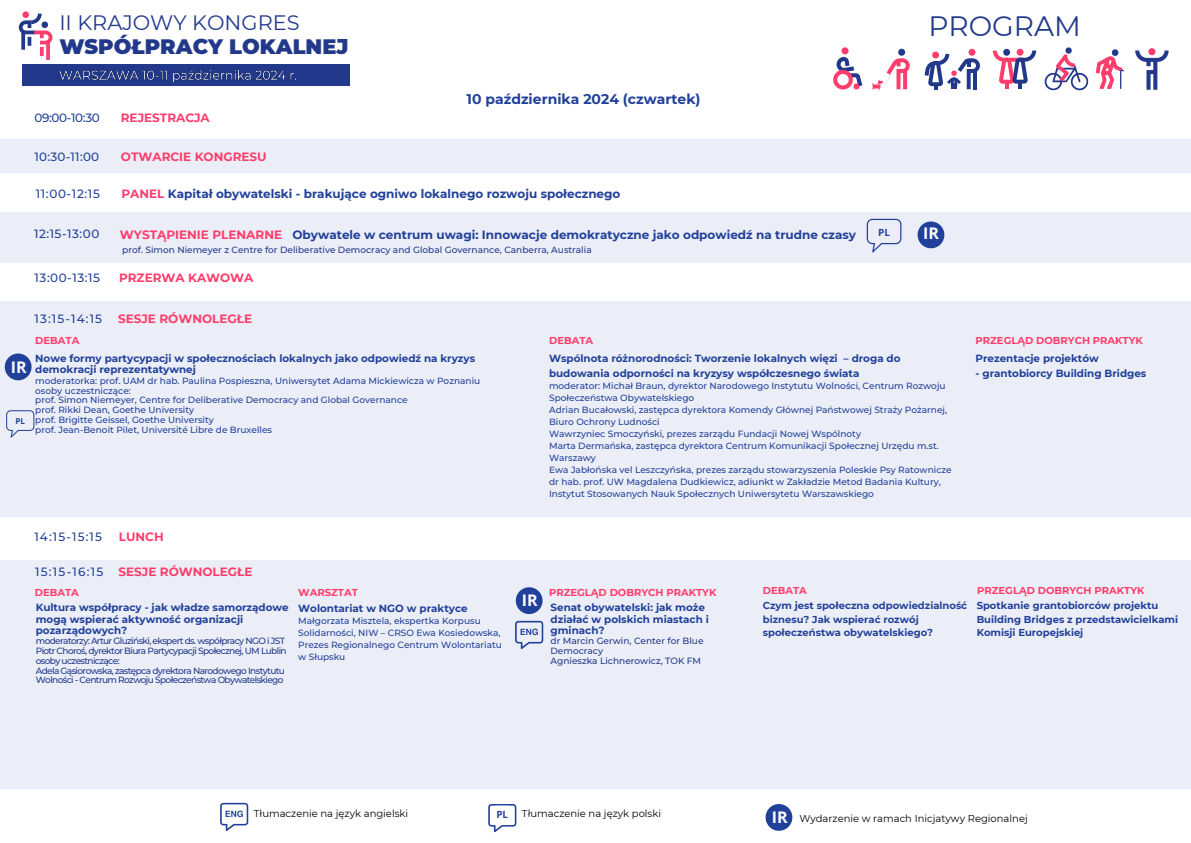
<style>
.page{position:relative;width:1191px;height:843px;background:#fff}
.page>*{position:absolute;margin:0;border:0;box-sizing:border-box;transform-origin:0 0}
.t1{font:28px "Montserrat";color:#22398b}
.t2{font:900 20.9px "Montserrat";color:#22398b}
.t3{font:20.9px "Montserrat";color:#22398b}
.t4{font:700 16px "Open Sans";color:#fff}
.t5{font:700 14px "Montserrat";color:#21409a}
.t6{font:700 12px "Montserrat";color:#21409a}
.t7{font:700 12px "Montserrat";color:#ff3d6d}
.t8{font:500 12px "Montserrat";letter-spacing:.05em;color:#21409a}
.t9{font:700 10.3px/11.2px "Montserrat";color:#21409a}
.t10{font:700 10px/13.5px "Montserrat";color:#23419b}
.t11{font:700 10px "Montserrat";color:#ff3d6d}
.t12{font:10px "Montserrat";color:#000}
.t13{font:700 9.8px "Open Sans";color:#21409a}
.t14{font:500 9px/12px "Montserrat";color:#21409a}
.t15{font:500 9px/9.8px "Montserrat";letter-spacing:-.07em;color:#22398b}
.t16{font:500 9px/9.8px "Montserrat";color:#22398b}
.t17{font:700 8px "Open Sans";color:#21409a}
.s1{color:#ff3d6d}
</style>
<div class="page">
<svg style="left:992px;top:49px;width:44px;height:40px"></svg>
<svg style="left:924px;top:49px;width:55px;height:40px"></svg>
<svg style="left:1044px;top:47px;width:45px;height:44px"></svg>
<svg style="left:872px;top:49px;width:37px;height:41px"></svg>
<svg style="left:1095px;top:49px;width:28px;height:40px"></svg>
<svg style="left:833px;top:47px;width:29px;height:42px"></svg>
<svg style="left:1135px;top:48px;width:33px;height:42px"></svg>
<div style="left:0;top:139px;width:1190px;height:34px;background:#ebeef6"></div>
<div style="left:0;top:301px;width:1190px;height:215px;background:#ebeef6"></div>
<div style="left:0;top:560px;width:1190px;height:228px;background:#ebeef6"></div>
<div style="left:0;top:212px;width:1190px;height:51px;background:#ebeef6"></div>
<svg style="left:866px;top:219px;width:35px;height:33px"></svg>
<svg style="left:917px;top:221px;width:27px;height:27px"></svg>
<svg style="left:515px;top:587px;width:27px;height:27px"></svg>
<svg style="left:515px;top:620px;width:28px;height:28px"></svg>
<svg style="left:5px;top:353px;width:27px;height:27px"></svg>
<svg style="left:6px;top:410px;width:28px;height:27px"></svg>
<svg style="left:220px;top:802px;width:28px;height:28px"></svg>
<svg style="left:488px;top:804px;width:28px;height:27px"></svg>
<svg style="left:765px;top:804px;width:27px;height:26px"></svg>
<div style="left:22px;top:64px;width:328px;height:22px;background:#22398b"></div>
<img style="left:59px;top:70px;width:238px;height:13px">
<svg style="left:46px;top:56px;width:4px;height:4px"></svg>
<svg style="left:18px;top:11px;width:35px;height:45px"></svg>
<p class="t3" style="left:59px;top:9px;width:242px">II KRAJOWY KONGRES</p>
<p class="t2" style="left:59px;top:34px;width:290px">WSPÓŁPRACY LOKALNEJ</p>
<p class="t8" style="left:34px;top:110px;width:67px">09:00-10:30</p>
<h6 class="t7" style="left:121px;top:110px;width:90px">REJESTRACJA</h6>
<h3 class="t8" style="left:34px;top:149px;width:66px">10:30-11:00</h3>
<p class="t7" style="left:121px;top:149px;width:147px">OTWARCIE KONGRESU</p>
<h2 class="t5" style="left:466px;top:90px;width:235px">10 października 2024 (czwartek)</h2>
<h6 class="t8" style="left:36px;top:187px;width:66px">11:00-12:15</h6>
<p class="t6" style="left:121px;top:187px;width:500px"><span class="s1">PANEL</span> Kapitał obywatelski - brakujące ogniwo lokalnego rozwoju społecznego</p>
<h6 class="t1" style="left:928px;top:9px;width:154px">PROGRAM</h6>
<p class="t8" style="left:34px;top:227px;width:67px">12:15-13:00</p>
<p class="t7" style="left:120px;top:228px;width:164px">WYSTĄPIENIE PLENARNE</p>
<p class="t13" style="left:878px;top:225px;width:13px">PL</p>
<p class="t4" style="left:922px;top:222px;width:17px">IR</p>
<p class="t6" style="left:292px;top:227px;width:565px">Obywatele w centrum uwagi: Innowacje demokratyczne jako odpowiedź na trudne czasy</p>
<p class="t16" style="left:122px;top:245px;width:471px">prof. Simon Niemeyer z Centre for Deliberative Democracy and Global Governance, Canberra, Australia</p>
<h1 class="t8" style="left:35px;top:270px;width:67px">13:00-13:15</h1>
<h5 class="t7" style="left:119px;top:270px;width:136px">PRZERWA KAWOWA</h5>
<p class="t8" style="left:35px;top:311px;width:69px">13:15-14:15</p>
<p class="t7" style="left:118px;top:311px;width:136px">SESJE RÓWNOLEGŁE</p>
<p class="t11" style="left:35px;top:334px;width:46px">DEBATA</p>
<p class="t9" style="left:35px;top:352px;width:441px">Nowe formy partycypacji w społecznościach lokalnych jako odpowiedź na kryzys demokracji reprezentatywnej</p>
<p class="t14" style="left:35px;top:374px;width:446px">moderatorka: prof. UAM dr hab. Paulina Pospieszna, Uniwersytet Adama Mickiewicza w Poznaniu</p>
<p class="t14" style="left:35px;top:384px;width:97px">osoby uczestniczące:</p>
<h6 class="t14" style="left:35px;top:394px;width:374px">prof. Simon Niemeyer, Centre for Deliberative Democracy and Global Governance</h6>
<p class="t14" style="left:35px;top:404px;width:160px">prof. Rikki Dean, Goethe University</p>
<p class="t14" style="left:35px;top:413px;width:180px">prof. Brigitte Geissel, Goethe University</p>
<p class="t14" style="left:35px;top:423px;width:238px">prof. Jean-Benoit Pilet, Université Libre de Bruxelles</p>
<p class="t4" style="left:11px;top:355px;width:17px">IR</p>
<p class="t17" style="left:15px;top:415px;width:11px">PL</p>
<p class="t8" style="left:34px;top:529px;width:69px">14:15-15:15</p>
<p class="t7" style="left:119px;top:529px;width:46px">LUNCH</p>
<p class="t8" style="left:35px;top:564px;width:70px">15:15-16:15</p>
<p class="t7" style="left:118px;top:564px;width:136px">SESJE RÓWNOLEGŁE</p>
<h4 class="t9" style="left:36px;top:602px;width:254px">Kultura współpracy - jak władze samorządowe mogą wspierać aktywność organizacji pozarządowych?</h4>
<p class="t15" style="left:36px;top:636px;width:251px">moderatorzy: Artur Gluziński, ekspert ds. współpracy NGO i JST</p>
<p class="t15" style="left:36px;top:645px;width:252px">Piotr Choroś, dyrektor Biura Partycypacji Społecznej, UM Lublin</p>
<p class="t15" style="left:36px;top:655px;width:85px">osoby uczestniczące:</p>
<p class="t15" style="left:36px;top:665px;width:251px">Adela Gąsiorowska, zastępca dyrektora Narodowego Instytutu<br>Wolności - Centrum Rozwoju Społeczeństwa Obywatelskiego</p>
<p class="t11" style="left:35px;top:586px;width:46px">DEBATA</p>
<p class="t11" style="left:298px;top:586px;width:61px">WARSZTAT</p>
<p class="t9" style="left:298px;top:602px;width:171px">Wolontariat w NGO w praktyce</p>
<p class="t14" style="left:298px;top:615px;width:205px">Małgorzata Misztela, ekspertka Korpusu Solidarności, NIW – CRSO Ewa Kosiedowska, Prezes Regionalnego Centrum Wolontariatu w Słupsku</p>
<p class="t11" style="left:549px;top:334px;width:46px">DEBATA</p>
<h6 class="t9" style="left:549px;top:351px;width:353px;line-height:14.2px">Wspólnota różnorodności: Tworzenie lokalnych więzi – droga do budowania odporności na kryzysy współczesnego świata</h6>
<p class="t14" style="left:549px;top:380px;width:398px">moderator: Michał Braun, dyrektor Narodowego Instytutu Wolności, Centrum Rozwoju<br>Społeczeństwa Obywatelskiego</p>
<p class="t14" style="left:549px;top:404px;width:399px">Adrian Bucałowski, zastępca dyrektora Komendy Głównej Państwowej Straży Pożarnej,<br>Biuro Ochrony Ludności</p>
<p class="t14" style="left:549px;top:428px;width:313px">Wawrzyniec Smoczyński, prezes zarządu Fundacji Nowej Wspólnoty</p>
<p class="t14" style="left:549px;top:440px;width:391px">Marta Dermańska, zastępca dyrektora Centrum Komunikacji Społecznej Urzędu m.st.<br>Warszawy</p>
<h4 class="t14" style="left:549px;top:464px;width:404px">Ewa Jabłońska vel Leszczyńska, prezes zarządu stowarzyszenia Poleskie Psy Ratownicze</h4>
<p class="t14" style="left:549px;top:476px;width:393px">dr hab. prof. UW Magdalena Dudkiewicz, adiunkt w Zakładzie Metod Badania Kultury,<br>Instytut Stosowanych Nauk Społecznych Uniwersytetu Warszawskiego</p>
<h6 class="t11" style="left:975px;top:334px;width:169px">PRZEGLĄD DOBRYCH PRAKTYK</h6>
<p class="t9" style="left:975px;top:353px;width:125px">Prezentacje projektów</p>
<h6 class="t9" style="left:975px;top:367px;width:172px">- grantobiorcy Building Bridges</h6>
<p class="t4" style="left:522px;top:589px;width:17px">IR</p>
<p class="t11" style="left:549px;top:586px;width:169px">PRZEGLĄD DOBRYCH PRAKTYK</p>
<p class="t9" style="left:550px;top:602px;width:160px">Senat obywatelski: jak może działać w polskich miastach i gminach?</p>
<p class="t16" style="left:550px;top:636px;width:154px">dr Marcin Gerwin, Center for Blue<br>Democracy</p>
<p class="t16" style="left:550px;top:655px;width:152px">Agnieszka Lichnerowicz, TOK FM</p>
<h4 class="t11" style="left:977px;top:584px;width:169px">PRZEGLĄD DOBRYCH PRAKTYK</h4>
<p class="t11" style="left:762px;top:584px;width:46px">DEBATA</p>
<p class="t10" style="left:762px;top:599px;width:206px">Czym jest społeczna odpowiedzialność biznesu? Jak wspierać rozwój społeczeństwa obywatelskiego?</p>
<p class="t10" style="left:976px;top:599px;width:203px">Spotkanie grantobiorców projektu<br>Building Bridges z przedstawicielkami<br>Komisji Europejskiej</p>
<p class="t12" style="left:254px;top:806px;width:156px">Tłumaczenie na język angielski</p>
<p class="t13" style="left:496px;top:807px;width:13px">PL</p>
<p class="t12" style="left:522px;top:806px;width:141px">Tłumaczenie na język polski</p>
<p class="t4" style="left:771px;top:805px;width:17px">IR</p>
<p class="t12" style="left:799px;top:812px;width:230px">Wydarzenie w ramach Inicjatywy Regionalnej</p>
</div>
